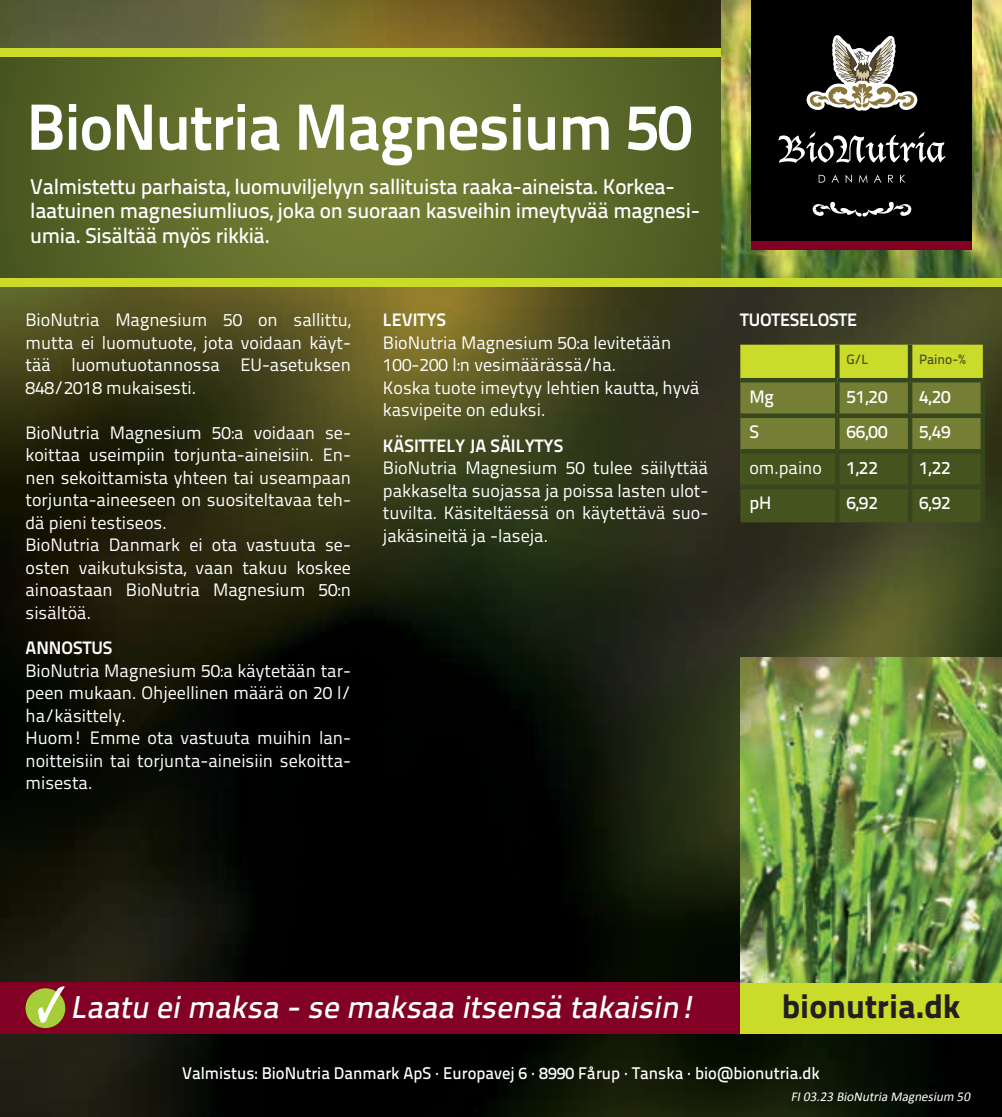
<style>
.page{position:relative;width:1002px;height:1117px;background:#fff}
.page>*{position:absolute;margin:0;border:0;box-sizing:border-box;transform-origin:0 0}
.t1{font:700 65.25px "Titillium Text 22 L";letter-spacing:-.02em;color:#fff}
.t2{font:800 33.75px "Titillium Text 22 L";color:#231f20}
.t3{font:italic 500 31.5px "Titillium Text 22 L";color:#fff}
.t4{font:500 21.38px/24.8px "Titillium Text 22 L";letter-spacing:-.015em;color:#fff}
.t5{font:18px/22.5px "Titillium Text 22 L";color:#fff}
.t6{font:700 18px "Titillium Text 22 L";color:#fff}
.t7{font:500 18px "Titillium Text 22 L";color:#fff}
.t8{font:500 16.88px "Titillium Text 22 L";color:#fff}
.t9{font:italic 13.5px "Calibri";color:#fff}
.t10{font:500 13.5px "Titillium Text 22 L";color:#45531e}
</style>
<div class="page">
<img style="left:0;top:0;width:1001px;height:1116px">
<svg style="left:0;top:57px;width:721px;height:220px;background:#606c2b"></svg>
<div style="left:0;top:48px;width:1001px;height:9px;background:#cbdb2a"></div>
<img style="left:721px;top:0;width:280px;height:277px">
<div style="left:751px;top:0;width:221px;height:243px;background:#000"></div>
<div style="left:751px;top:241px;width:221px;height:8px;background:#820024"></div>
<svg style="left:806px;top:35px;width:111px;height:76px"></svg>
<svg style="left:812px;top:201px;width:99px;height:15px"></svg>
<svg style="left:778px;top:131px;width:167px;height:32px"></svg>
<svg style="left:818px;top:175px;width:7px;height:7px"></svg>
<svg style="left:831px;top:175px;width:7px;height:7px"></svg>
<svg style="left:845px;top:175px;width:6px;height:7px"></svg>
<svg style="left:858px;top:175px;width:9px;height:7px"></svg>
<svg style="left:874px;top:175px;width:7px;height:7px"></svg>
<svg style="left:888px;top:175px;width:4px;height:7px"></svg>
<svg style="left:900px;top:175px;width:5px;height:7px"></svg>
<div style="left:0;top:277px;width:1001px;height:9px;background:#cbdb2a"></div>
<div style="left:0;top:982px;width:740px;height:51px;background:#820024"></div>
<div style="left:26px;top:988px;width:39px;height:39px;background:#a6ce39;border-radius:50%"></div>
<svg style="left:38px;top:986px;width:27px;height:36px"></svg>
<div style="left:740px;top:982px;width:261px;height:51px;background:#cbdb2a"></div>
<img style="left:740px;top:657px;width:261px;height:325px">
<svg style="left:740px;top:344px;width:242px;height:178px;background:#727f28"></svg>
<hr style="left:835px;top:344px;width:4px;height:34px;background:#36461d">
<div style="left:907px;top:344px;width:5px;height:34px;background:#36461d"></div>
<hr style="left:740px;top:378px;width:97px;height:4px;background:#36461d">
<hr style="left:837px;top:378px;width:72px;height:4px;background:#36461d">
<hr style="left:835px;top:382px;width:4px;height:31px;background:#36461d">
<hr style="left:909px;top:378px;width:75px;height:4px;background:#36461d">
<div style="left:907px;top:382px;width:5px;height:31px;background:#36461d"></div>
<svg style="left:980px;top:382px;width:4px;height:31px"></svg>
<div style="left:740px;top:413px;width:97px;height:5px;background:#36461d"></div>
<div style="left:837px;top:413px;width:72px;height:5px;background:#36461d"></div>
<hr style="left:835px;top:418px;width:4px;height:31px;background:#36461d">
<div style="left:909px;top:413px;width:75px;height:5px;background:#36461d"></div>
<div style="left:907px;top:418px;width:5px;height:31px;background:#36461d"></div>
<svg style="left:980px;top:418px;width:4px;height:31px"></svg>
<hr style="left:740px;top:449px;width:97px;height:4px;background:#36461d">
<hr style="left:837px;top:449px;width:72px;height:4px;background:#36461d">
<hr style="left:835px;top:453px;width:4px;height:31px;background:#36461d">
<hr style="left:909px;top:449px;width:75px;height:4px;background:#36461d">
<div style="left:907px;top:453px;width:5px;height:31px;background:#36461d"></div>
<hr style="left:980px;top:453px;width:4px;height:31px;background:#36461d">
<div style="left:740px;top:484px;width:97px;height:5px;background:#36461d"></div>
<div style="left:837px;top:484px;width:72px;height:5px;background:#36461d"></div>
<hr style="left:835px;top:489px;width:4px;height:33px;background:#36461d">
<div style="left:909px;top:484px;width:75px;height:5px;background:#36461d"></div>
<div style="left:907px;top:489px;width:5px;height:33px;background:#36461d"></div>
<hr style="left:980px;top:489px;width:4px;height:33px;background:#36461d">
<h1 class="t1" style="left:27px;top:77px;width:666px">BioNutria Magnesium 50</h1>
<p class="t4" style="left:30px;top:172px;width:671px">Valmistettu parhaista, luomuviljelyyn sallituista raaka-aineista. Korkea&shy;laatuinen magnesiumliuos, joka on suoraan kasveihin imeytyvää magnesi&shy;umia. Sisältää myös rikkiä.</p>
<p class="t5" style="left:26px;top:308px;width:327px;text-align:justify">BioNutria Magnesium 50 on sallittu, mutta ei luomutuote, jota voidaan käyt&shy;tää luomutuotannossa EU-asetuksen 848/2018 mukaisesti.</p>
<p class="t5" style="left:26px;top:420px;width:327px">BioNutria Magnesium 50:a voidaan se&shy;koittaa useimpiin torjunta-aineisiin. En&shy;nen sekoittamista yhteen tai useampaan torjunta-aineeseen on suositeltavaa teh&shy;dä pieni testiseos.<br>BioNutria Danmark ei ota vastuuta se&shy;osten vaikutuksista, vaan takuu koskee ainoastaan BioNutria Magnesium 50:n sisältöä.</p>
<p class="t6" style="left:26px;top:634px;width:88px">ANNOSTUS</p>
<p class="t5" style="left:26px;top:658px;width:327px">BioNutria Magnesium 50:a käytetään tar&shy;peen mukaan. Ohjeellinen määrä on 20 l/ ha/käsittely.<br>Huom! Emme ota vastuuta muihin lan&shy;noitteisiin tai torjunta-aineisiin sekoitta&shy;misesta.</p>
<p class="t6" style="left:383px;top:306px;width:65px">LEVITYS</p>
<p class="t5" style="left:383px;top:330px;width:318px">BioNutria Magnesium 50:a levitetään 100-200 l:n vesimäärässä/ha.<br>Koska tuote imeytyy lehtien kautta, hyvä kasvipeite on eduksi.</p>
<p class="t6" style="left:383px;top:431px;width:182px">KÄSITTELY JA SÄILYTYS</p>
<p class="t5" style="left:383px;top:455px;width:327px;text-align:justify">BioNutria Magnesium 50 tulee säilyttää pakkaselta suojassa ja poissa lasten ulot&shy;tuvilta. Käsiteltäessä on käytettävä suo&shy;jakäsineitä ja -laseja.</p>
<p class="t6" style="left:740px;top:306px;width:118px">TUOTESELOSTE</p>
<p class="t10" style="left:846px;top:349px;width:24px">G/L</p>
<p class="t10" style="left:918px;top:349px;width:48px">Paino-%</p>
<p class="t7" style="left:749px;top:383px;width:26px">Mg</p>
<p class="t7" style="left:846px;top:383px;width:43px">51,20</p>
<p class="t7" style="left:918px;top:383px;width:33px">4,20</p>
<p class="t7" style="left:749px;top:418px;width:11px">S</p>
<p class="t7" style="left:846px;top:418px;width:43px">66,00</p>
<p class="t7" style="left:918px;top:418px;width:33px">5,49</p>
<p class="t5" style="left:749px;top:455px;width:74px">om.paino</p>
<p class="t7" style="left:846px;top:454px;width:33px">1,22</p>
<p class="t7" style="left:918px;top:454px;width:33px">1,22</p>
<p class="t7" style="left:749px;top:489px;width:24px">pH</p>
<p class="t7" style="left:846px;top:489px;width:33px">6,92</p>
<p class="t7" style="left:918px;top:489px;width:33px">6,92</p>
<h3 class="t3" style="left:71px;top:983px;width:633px">Laatu eimaksa -se maksaa itsensä takaisin!</h3>
<h2 class="t2" style="left:781px;top:979px;width:180px">bionutria.dk</h2>
<p class="t8" style="left:182px;top:1059px;width:639px">Valmistus: BioNutria Danmark ApS · Europavej 6 · 8990 Fårup · Tanska · bio@bionutria.dk</p>
<p class="t9" style="left:790px;top:1086px;width:184px">FI03.23 BioNutria Magnesium 50</p>
</div>
